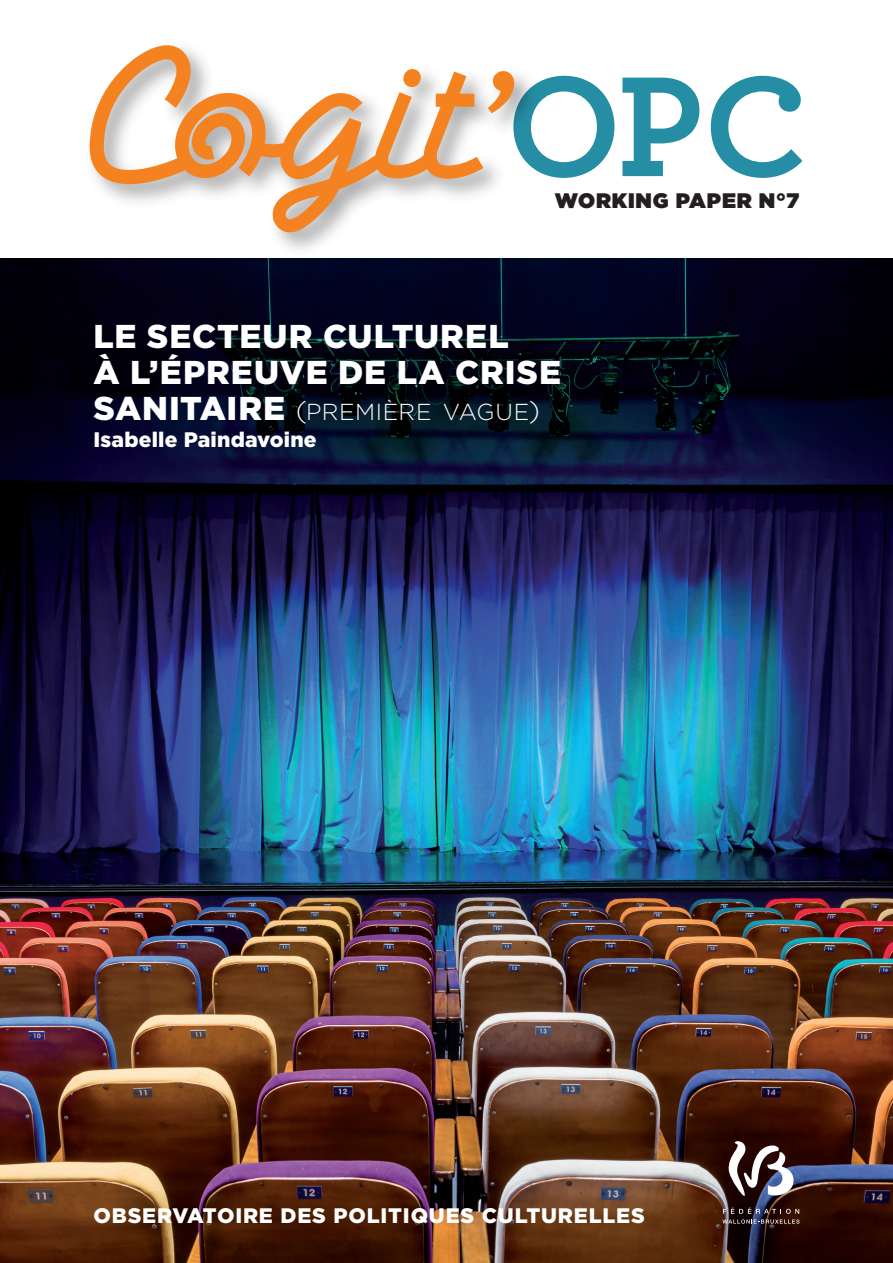
<style>
.page{position:relative;width:893px;height:1263px;background:#fff}
.page>*{position:absolute;margin:0;border:0;box-sizing:border-box;transform-origin:0 0}
.t1{font:900 33px/36px "Gotham";letter-spacing:.03em;color:#fff}
.t2{font:300 23.1px "Gotham";letter-spacing:.03em;color:#fff}
.t3{font:900 21px "Gotham";letter-spacing:.04em;color:#fff}
.t4{font:900 21px "Gotham";letter-spacing:.01em;color:#fff}
.t5{font:900 21px "Gotham";letter-spacing:.04em;color:#231f20}
.s1{font-weight:900;font-size:33px}
.s2{font-size:27px}
</style>
<div class="page">
<img style="left:0;top:259px;width:893px;height:1004px">
<svg style="left:622px;top:78px;width:77px;height:98px"></svg>
<svg style="left:711px;top:76px;width:91px;height:102px"></svg>
<img style="left:78px;top:139px;width:437px;height:125px">
<svg style="left:90px;top:45px;width:393px;height:187px"></svg>
<svg style="left:402px;top:68px;width:20px;height:19px"></svg>
<img style="left:476px;top:60px;width:12px;height:85px">
<svg style="left:488px;top:71px;width:126px;height:107px"></svg>
<svg style="left:722px;top:1207px;width:77px;height:17px"></svg>
<svg style="left:727px;top:1139px;width:68px;height:58px"></svg>
<p class="t5" style="left:555px;top:185px;width:246px">WORKING PAPER N°7</p>
<p class="t1" style="left:94px;top:318px;width:469px">LE SECTEUR CULTUREL<br>À L’ÉPREUVE DE LA CRISE</p>
<p class="t2" style="left:94px;top:397px;width:448px"><span class="s1">SANITAIRE</span> <span class="s2">(</span>PREMIÈRE VAGUE<span class="s2">)</span></p>
<p class="t4" style="left:94px;top:425px;width:225px">Isabelle Paindavoine</p>
<p class="t3" style="left:94px;top:1201px;width:553px">OBSERVATOIRE DES POLITIQUES CULTURELLES</p>
</div>
